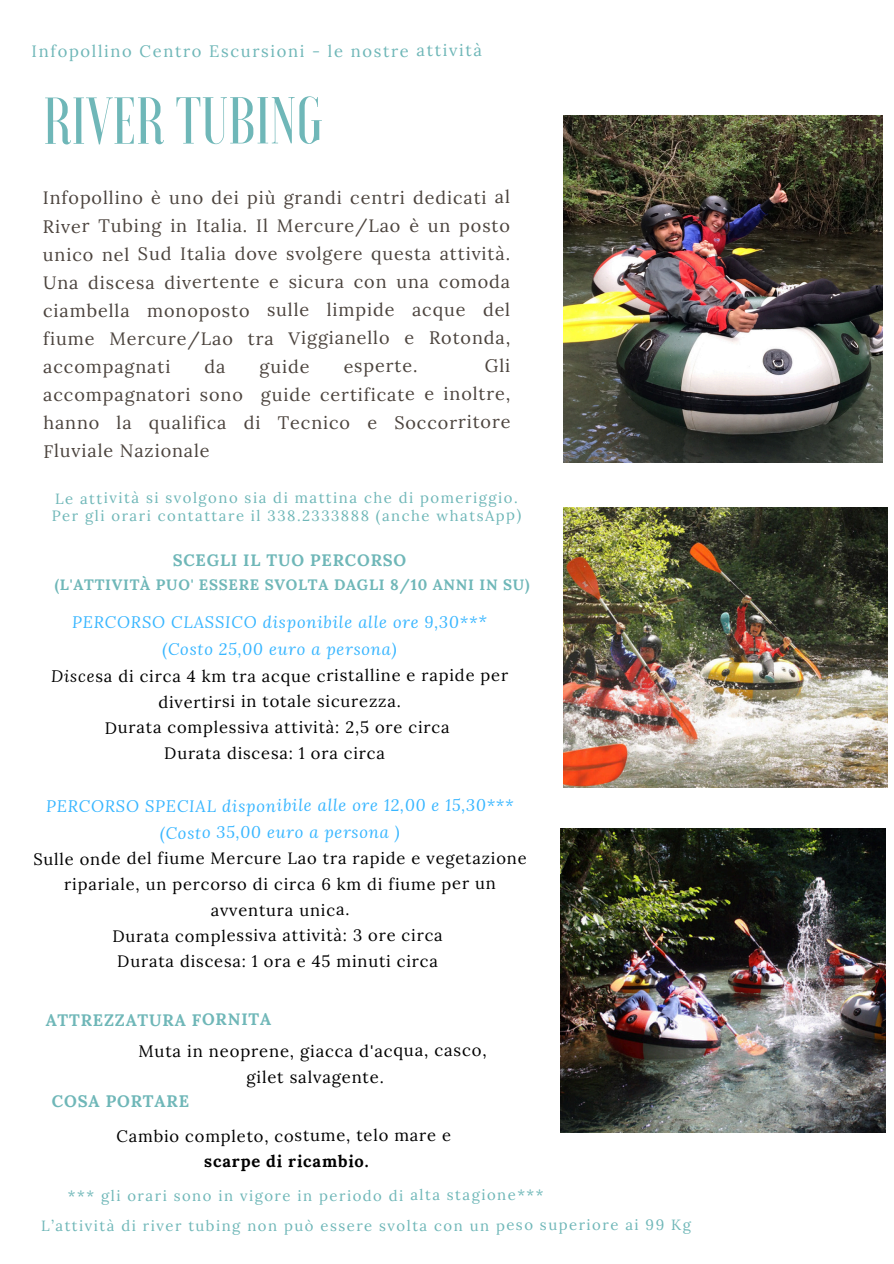
<style>
.page{position:relative;width:894px;height:1264px;background:#fff}
.page>*{position:absolute;margin:0;border:0;box-sizing:border-box;transform-origin:0 0}
.t1{font:500 66.15px "Voga";color:#6fb7b8}
.t2{font:18px/28.2px "Lora";letter-spacing:.045em;color:#4b433d;text-align:justify}
.t3{font:16.65px/26.1px "Lora";letter-spacing:.045em;color:#000;text-align:center}
.t4{font:700 16.65px "Lora";letter-spacing:.045em;color:#6fb7b8}
.t5{font:16.5px/26px "Lora";letter-spacing:.045em;color:#000;text-align:center}
.t6{font:italic 16.5px "Lora";letter-spacing:.045em;color:#38b6ff}
.t7{font:16.5px "Lora";letter-spacing:.095em;color:#6fb7b8}
.t8{font:700 16.5px "Lora";letter-spacing:.05em;color:#6fb7b8}
.t9{font:700 15px "Lora";letter-spacing:.05em;color:#6fb7b8}
.t10{font:14.85px/17.9px "Lora";letter-spacing:.095em;color:#6fb7b8}
.s1{font-style:italic}
.s2{font-style:italic;color:#38b6ff}
.s3{font-weight:700}
</style>
<div class="page">
<img style="left:563px;top:115px;width:319px;height:348px">
<img style="left:563px;top:507px;width:323px;height:280px">
<img style="left:560px;top:828px;width:324px;height:304px">
<p class="t7" style="left:32px;top:40px;width:452px">Infopollino Centro Escursioni - le nostre attività</p>
<p class="t1" style="left:43px;top:88px;width:281px">RIVER TUBING</p>
<p class="t2" style="left:43px;top:183px;width:469px">Infopollino è uno dei più grandi centri dedicati al River Tubing in Italia. Il Mercure/Lao è un posto unico nel Sud Italia dove svolgere questa attività.<br>Una discesa divertente e sicura con una comoda ciambella monoposto sulle limpide acque del fiume Mercure/Lao tra Viggianello e Rotonda, accompagnati</p>
<p class="t2" style="left:43px;top:351px;width:468px;text-indent:441px">Gli accompagnatori sono guide certificate e inoltre, hanno la qualifica di Tecnico e Soccorritore Fluviale Nazionale</p>
<p class="t2" style="left:204px;top:352px;width:22px">da</p>
<p class="t2" style="left:259px;top:352px;width:51px">guide</p>
<p class="t2" style="left:343px;top:352px;width:75px">esperte.</p>
<h3 class="t10" style="left:52px;top:489px;width:471px">Le attività si svolgono sia di mattina che di pomeriggio.<br>Per gli orari contattare il 338.2333888 (anche whatsApp)</h3>
<h4 class="t8" style="left:173px;top:550px;width:235px">SCEGLI IL TUO PERCORSO</h4>
<h4 class="t9" style="left:55px;top:575px;width:476px">(L'ATTIVITÀ PUO' ESSERE SVOLTA DAGLI 8/10 ANNI IN SU)</h4>
<h3 class="t6" style="left:72px;top:611px;width:416px">PERCORSO CLASSICO disponibile alle ore 9,30***</h3>
<h3 class="t6" style="left:162px;top:637px;width:236px">(Costo 25,00 euro a persona)</h3>
<h3 class="t5" style="left:51px;top:662px;width:458px"><span class="s1">Disce</span>sa di circa 4 km tra acque cristalline e rapide per</h3>
<h3 class="t5" style="left:158px;top:688px;width:244px">divertirsi in totale sicurezza.</h3>
<h3 class="t5" style="left:105px;top:714px;width:346px">Durata complessiva attività: 2,5 ore circa</h3>
<h3 class="t5" style="left:164px;top:740px;width:222px">Durata discesa: 1 ora circa</h3>
<h3 class="t5" style="left:33px;top:792px;width:494px"><span class="s2">PERCORSO SPECIAL disponibile alle ore 12,00 e 15,30*** (Costo 35,00 euro a persona )<br></span>Sulle onde del fiume Mercure Lao tra rapide e vegetazione ripariale, un percorso di circa 6 km di fiume per un avventura unica.<br>Durata complessiva attività: 3 ore circa<br>Durata discesa: 1 ora e 45 minuti circa</h3>
<h3 class="t8" style="left:46px;top:1009px;width:227px">ATTREZZATURA FORNITA</h3>
<h2 class="t3" style="left:138px;top:1037px;width:349px">Muta in neoprene, giacca d'acqua, casco, gilet salvagente.</h2>
<h2 class="t4" style="left:52px;top:1090px;width:139px">COSA PORTARE</h2>
<p class="t5" style="left:116px;top:1122px;width:336px">Cambio completo, costume, telo mare e <span class="s3">scarpe di ricambio.</span></p>
<p class="t10" style="left:68px;top:1186px;width:477px">*** gli orari sono in vigore in periodo di alta stagione***</p>
<p class="t10" style="left:41px;top:1216px;width:651px">L’attività di river tubing non può essere svolta con un peso superiore ai 99 Kg</p>
</div>
